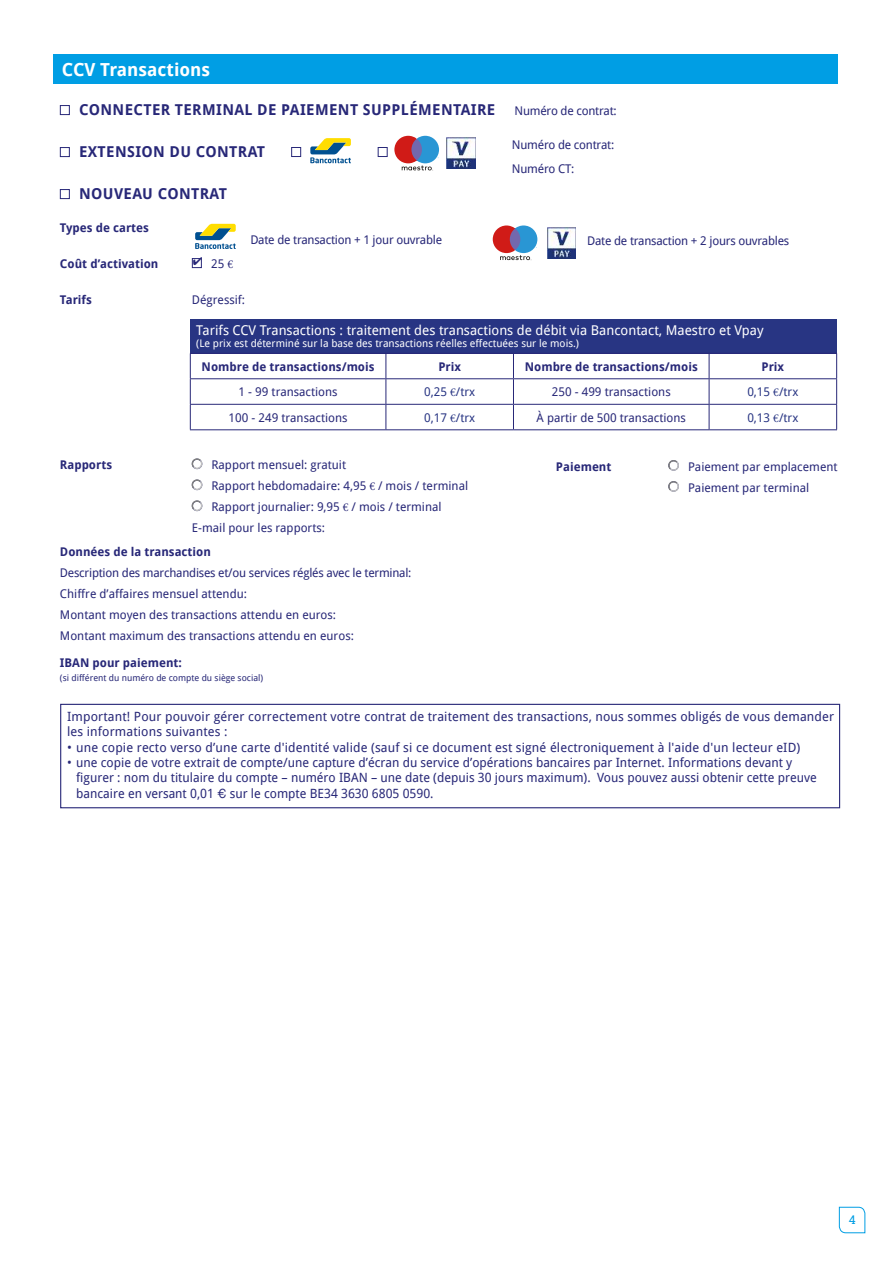
<style>
.page{position:relative;width:893px;height:1263px;background:#fff}
.page>*{position:absolute;margin:0;border:0;box-sizing:border-box;transform-origin:0 0}
.t1{font:700 18px "Droid Sans";color:#fff}
.t2{font:700 15px "Droid Sans";letter-spacing:.025em;color:#282878}
.t3{font:13.5px "Droid Sans";color:#fff}
.t4{font:12.75px/15.3px "Droid Sans";color:#282878}
.t5{font:12px/21px "Droid Sans";color:#282878}
.t6{font:700 12px "Droid Sans";color:#282878}
.t7{font:12px/24px "Droid Sans";letter-spacing:-.02em;color:#282878}
.t8{font:12px "Droid Sans";color:#283583}
.t9{font:12px "Roboto Slab";color:#009ee4}
.t10{font:10.5px "Droid Sans";color:#fff}
.t11{font:9px "Droid Sans";color:#282878}
.s1{font-family:"Minion Pro"}
.s2{font-family:"Helvetica"}
</style>
<div class="page">
<svg style="left:839px;top:1206px;width:27px;height:27px"></svg>
<div style="left:53px;top:54px;width:785px;height:30px;background:#009ee4"></div>
<div style="left:60px;top:105px;width:10px;height:10px;border:1px solid #282878"></div>
<div style="left:60px;top:147px;width:10px;height:10px;border:1px solid #282878"></div>
<div style="left:60px;top:189px;width:10px;height:10px;border:1px solid #282878"></div>
<div style="left:192px;top:258px;width:10px;height:10px;border:1px solid #282878"></div>
<svg style="left:493px;top:225px;width:44px;height:35px"></svg>
<svg style="left:195px;top:223px;width:41px;height:26px"></svg>
<img style="left:547px;top:227px;width:29px;height:31px">
<div style="left:190px;top:319px;width:647px;height:34px;background:#283583"></div>
<hr style="left:190px;top:353px;width:196px;height:1px;background:#282878">
<hr style="left:386px;top:353px;width:127px;height:1px;background:#282878">
<hr style="left:513px;top:353px;width:196px;height:1px;background:#282878">
<hr style="left:709px;top:353px;width:128px;height:1px;background:#282878">
<hr style="left:190px;top:378px;width:196px;height:1px;background:#282878">
<hr style="left:386px;top:378px;width:127px;height:1px;background:#282878">
<hr style="left:513px;top:378px;width:196px;height:1px;background:#282878">
<hr style="left:709px;top:378px;width:128px;height:1px;background:#282878">
<hr style="left:190px;top:404px;width:196px;height:1px;background:#282878">
<svg style="left:190px;top:354px;width:1px;height:75px"></svg>
<hr style="left:386px;top:404px;width:127px;height:1px;background:#282878">
<svg style="left:386px;top:354px;width:1px;height:75px"></svg>
<hr style="left:513px;top:404px;width:196px;height:1px;background:#282878">
<svg style="left:513px;top:354px;width:1px;height:75px"></svg>
<hr style="left:709px;top:404px;width:128px;height:1px;background:#282878">
<svg style="left:709px;top:354px;width:1px;height:75px"></svg>
<svg style="left:836px;top:354px;width:1px;height:75px"></svg>
<hr style="left:190px;top:429px;width:196px;height:1px;background:#282878">
<hr style="left:386px;top:429px;width:127px;height:1px;background:#282878">
<hr style="left:513px;top:429px;width:196px;height:1px;background:#282878">
<hr style="left:709px;top:429px;width:128px;height:1px;background:#282878">
<div style="left:60px;top:704px;width:780px;height:104px;border:1px solid #282878"></div>
<svg style="left:394px;top:136px;width:45px;height:35px"></svg>
<svg style="left:310px;top:138px;width:41px;height:26px"></svg>
<img style="left:447px;top:138px;width:28px;height:30px">
<div style="left:378px;top:147px;width:10px;height:10px;border:1px solid #282878"></div>
<div style="left:291px;top:147px;width:10px;height:10px;border:1px solid #282878"></div>
<svg style="left:668px;top:460px;width:11px;height:11px"></svg>
<svg style="left:668px;top:481px;width:11px;height:11px"></svg>
<svg style="left:191px;top:458px;width:12px;height:54px"></svg>
<svg style="left:193px;top:258px;width:9px;height:7px"></svg>
<h1 class="t1" style="left:62px;top:62px;width:150px">CCV Transactions</h1>
<p class="t2" style="left:79px;top:103px;width:418px">CONNECTER TERMINAL DE PAIEMENT SUPPLÉMENTAIRE</p>
<p class="t7" style="left:514px;top:100px;width:104px">Numéro de contrat:</p>
<p class="t2" style="left:79px;top:145px;width:188px">EXTENSION DU CONTRAT</p>
<p class="t2" style="left:79px;top:187px;width:149px">NOUVEAU CONTRAT</p>
<p class="t6" style="left:60px;top:223px;width:91px">Types de cartes</p>
<p class="t6" style="left:60px;top:259px;width:100px">Coût d’activation</p>
<p class="t5" style="left:211px;top:254px;width:24px">25 <span class="s1">€</span></p>
<p class="t6" style="left:60px;top:295px;width:34px">Tarifs</p>
<p class="t5" style="left:192px;top:290px;width:55px">Dégressif:</p>
<p class="t7" style="left:512px;top:134px;width:104px">Numéro de contrat:<br>Numéro CT:</p>
<p class="t7" style="left:250px;top:229px;width:193px">Date de transaction + 1 jour ouvrable</p>
<p class="t7" style="left:587px;top:230px;width:204px">Date de transaction + 2 jours ouvrables</p>
<p class="t3" style="left:196px;top:325px;width:569px">Tarifs CCV Transactions : traitement des transactions de débit via Bancontact, Maestro et Vpay</p>
<p class="t10" style="left:196px;top:339px;width:384px">(Le prix est déterminé sur la base des transactions réelles effectuées sur le mois.)</p>
<p class="t6" style="left:202px;top:361px;width:174px">Nombre de transactions/mois</p>
<p class="t6" style="left:438px;top:361px;width:24px">Prix</p>
<p class="t6" style="left:525px;top:361px;width:174px">Nombre de transactions/mois</p>
<p class="t6" style="left:762px;top:361px;width:24px">Prix</p>
<p class="t5" style="left:239px;top:382px;width:101px">1 - 99 transactions</p>
<p class="t8" style="left:424px;top:387px;width:53px">0,25 <span class="s1">€</span>/trx</p>
<p class="t5" style="left:552px;top:382px;width:120px">250 - 499 transactions</p>
<p class="t8" style="left:747px;top:387px;width:53px">0,15 <span class="s1">€</span>/trx</p>
<p class="t5" style="left:229px;top:408px;width:120px">100 - 249 transactions</p>
<p class="t8" style="left:424px;top:412px;width:53px">0,17 <span class="s1">€</span>/trx</p>
<p class="t5" style="left:537px;top:408px;width:151px">À partir de 500 transactions</p>
<p class="t8" style="left:747px;top:412px;width:53px">0,13 <span class="s1">€</span>/trx</p>
<p class="t6" style="left:60px;top:460px;width:54px">Rapports</p>
<p class="t5" style="left:212px;top:455px;width:136px">Rapport mensuel: gratuit</p>
<p class="t5" style="left:212px;top:476px;width:258px">Rapport hebdomadaire: 4,95 <span class="s1">€</span> / mois / terminal</p>
<p class="t5" style="left:212px;top:497px;width:232px">Rapport journalier: 9,95 <span class="s1">€</span> / mois / terminal</p>
<p class="t5" style="left:192px;top:518px;width:135px">E-mail pour les rapports:</p>
<p class="t6" style="left:60px;top:547px;width:152px">Données de la transaction</p>
<p class="t5" style="left:60px;top:563px;width:353px">Description des marchandises et/ou services réglés avec le terminal:<br>Chiffre d’affaires mensuel attendu:<br>Montant moyen des transactions attendu en euros:<br>Montant maximum des transactions attendu en euros:</p>
<p class="t6" style="left:60px;top:658px;width:124px">IBAN pour paiement:</p>
<p class="t11" style="left:60px;top:674px;width:205px">(si différent du numéro de compte du siège social)</p>
<p class="t6" style="left:556px;top:461px;width:57px">Paiement</p>
<p class="t5" style="left:688px;top:457px;width:151px">Paiement par emplacement<br>Paiement par terminal</p>
<p class="t4" style="left:67px;top:710px;width:768px">Important! Pour pouvoir gérer correctement votre contrat de traitement des transactions, nous sommes obligés de vous demander les informations suivantes :</p>
<p class="t4" style="left:67px;top:740px;width:735px">• une copie recto verso d’une carte d'identité valide (sauf si ce document est signé électroniquement à l'aide d'un lecteur eID)</p>
<p class="t4" style="left:76px;top:756px;width:742px;text-indent:-9px">• une copie de votre extrait de compte/une capture d’écran du service d’opérations bancaires par Internet. Informations devant y figurer : nom du titulaire du compte – numéro IBAN – une date (depuis 30 jours maximum). Vous pouvez aussi obtenir cette preuve bancaire en versant 0,01 <span class="s2">€</span> sur le compte BE34 3630 6805 0590.</p>
<p class="t9" style="left:849px;top:1213px;width:8px">4</p>
</div>
